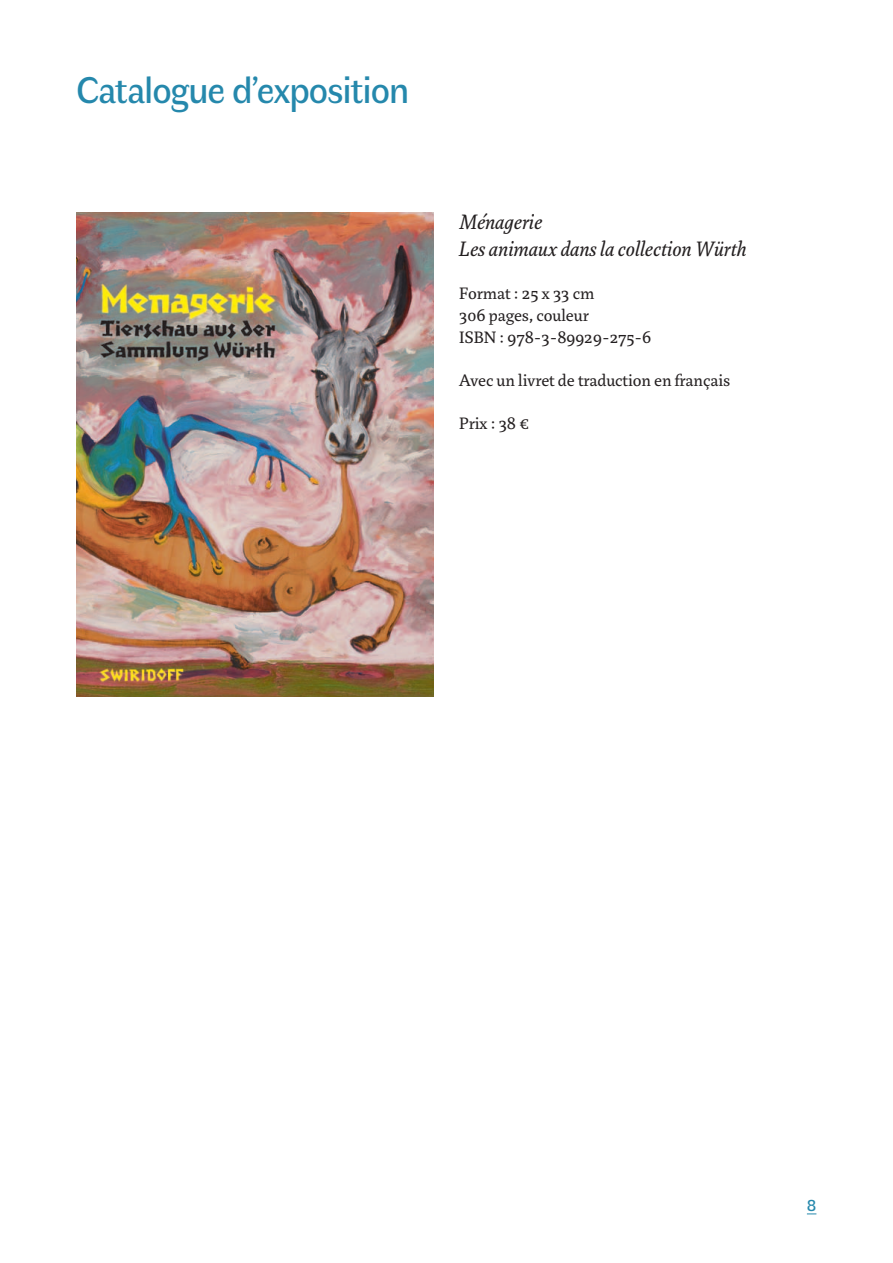
<style>
.page{position:relative;width:893px;height:1263px;background:#fff}
.page>*{position:absolute;margin:0;border:0;box-sizing:border-box;transform-origin:0 0}
.t1{font:37.5px "Faune Text";letter-spacing:-.03em;color:#2588ac}
.t2{font:italic 22.5px/27px "Marat Pro";color:#231f20}
.t3{font:18px/21.6px "Marat Pro";color:#231f20}
.t4{font:16.5px "Faune Text";color:#2588ac}
</style>
<div class="page">
<img style="left:77px;top:213px;width:357px;height:483px">
<h1 class="t1" style="left:77px;top:66px;width:334px">Catalogue d’exposition</h1>
<p class="t2" style="left:459px;top:209px;width:289px">Ménagerie<br>Les animaux dans la collection Würth</p>
<p class="t3" style="left:459px;top:283px;width:194px">Format : 25 x 33 cm<br>306 pages, couleur<br>ISBN : 978-3-89929-275-6</p>
<p class="t3" style="left:459px;top:370px;width:273px">Avec un livret de traduction en français</p>
<p class="t3" style="left:459px;top:413px;width:71px">Prix : 38 €</p>
<p class="t4" style="left:807px;top:1194px;width:11px">8</p>
</div>
